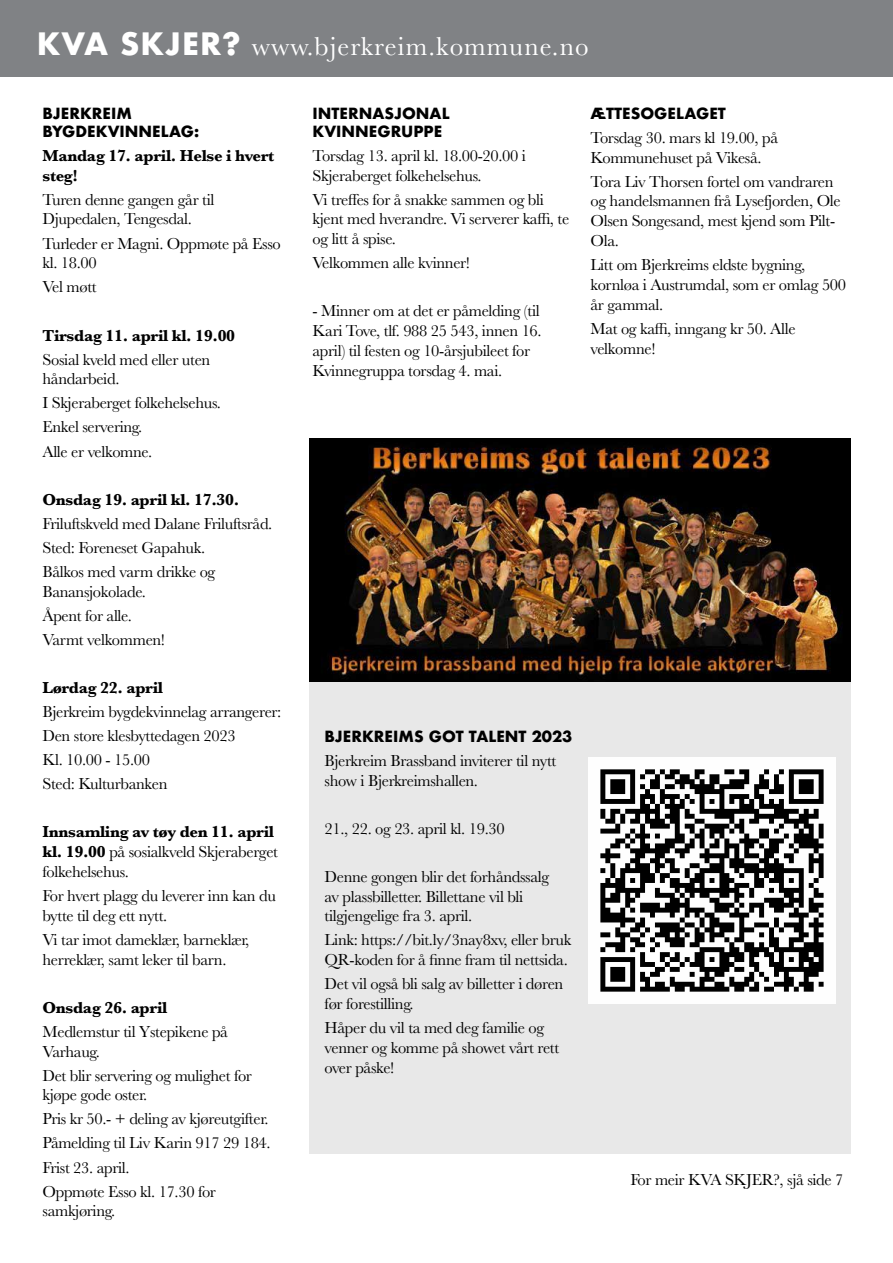
<style>
.page{position:relative;width:893px;height:1263px;background:#fff}
.page>*{position:absolute;margin:0;border:0;box-sizing:border-box;transform-origin:0 0}
.t1{font:700 30px "Futura";letter-spacing:.03em;color:#fff}
.t2{font:27px "Baskerville";letter-spacing:.04em;color:#fff}
.t3{font:16.5px/19.8px "Baskerville";letter-spacing:-.02em;color:#000}
.t4{font:700 16.5px/19.8px "Baskerville";letter-spacing:-.02em;color:#000}
.t5{font:700 15px/18px "Futura";color:#000}
.s1{font-family:"Futura";font-weight:700;font-size:30px}
.s2{font-weight:700}
</style>
<div class="page">
<div style="left:309px;top:681px;width:541px;height:472px;background:#e8e8e8"></div>
<div style="left:0;top:0;width:893px;height:77px;background:#808285"></div>
<img style="left:309px;top:438px;width:541px;height:243px">
<img style="left:589px;top:757px;width:246px;height:246px">
<h2 class="t2" style="left:37px;top:29px;width:553px"><span class="s1">KVA SKJER?</span> www.bjerkreim.kommune.no</h2>
<h1 class="t1" style="left:58px;top:22px;width:285px">OMMUNAL INFO</h1>
<h2 class="t2" style="left:348px;top:29px;width:185px">www.bjerkreim.</h2>
<p class="t5" style="left:43px;top:104px;width:158px">BJERKREIM<br>BYGDEKVINNELAG:</p>
<p class="t4" style="left:43px;top:146px;width:233px">Mandag 17. april. Helse i hvert steg!</p>
<p class="t3" style="left:43px;top:190px;width:173px">Turen denne gangen går til<br>Djupedalen, Tengesdal.</p>
<p class="t3" style="left:43px;top:234px;width:240px">Turleder er Magni. Oppmøte på Esso kl. 18.00</p>
<p class="t3" style="left:43px;top:277px;width:56px">Vel møtt</p>
<p class="t4" style="left:43px;top:325px;width:194px">Tirsdag 11. april kl. 19.00</p>
<p class="t3" style="left:43px;top:350px;width:169px">Sosial kveld med eller uten håndarbeid.</p>
<p class="t3" style="left:43px;top:391px;width:180px;line-height:24px">I Skjeraberget folkehelsehus.<br>Enkel servering.<br>Alle er velkomne.</p>
<p class="t4" style="left:43px;top:489px;width:198px">Onsdag 19. april kl. 17.30.</p>
<p class="t3" style="left:43px;top:512px;width:231px;line-height:24px">Friluftskveld med Dalane Friluftsråd.<br>Sted: Foreneset Gapahuk.<br>Bålkos med varm drikke og</p>
<p class="t3" style="left:43px;top:579px;width:124px;line-height:24px">Banansjokolade.<br>Åpent for alle.<br>Varmt velkommen!</p>
<p class="t4" style="left:43px;top:678px;width:122px">Lørdag 22. april</p>
<p class="t3" style="left:43px;top:700px;width:240px;line-height:24px">Bjerkreim bygdekvinnelag arrangerer:<br>Den store klesbyttedagen 2023<br>Kl. 10.00 - 15.00<br>Sted: Kulturbanken</p>
<p class="t3" style="left:43px;top:822px;width:237px"><span class="s2">Innsamling av tøy den 11. april kl. 19.00</span> på sosialkveld Skjeraberget folkehelsehus.</p>
<p class="t3" style="left:43px;top:886px;width:235px">For hvert plagg du leverer inn kan du bytte til deg ett nytt.</p>
<p class="t3" style="left:43px;top:930px;width:208px">Vi tar imot dameklær, barneklær, herreklær, samt leker til barn.</p>
<p class="t4" style="left:43px;top:997px;width:126px">Onsdag 26. april</p>
<p class="t3" style="left:43px;top:1022px;width:187px">Medlemstur til Ystepikene på<br>Varhaug.</p>
<p class="t3" style="left:43px;top:1065px;width:211px">Det blir servering og mulighet for kjøpe gode oster.</p>
<p class="t3" style="left:43px;top:1107px;width:230px;line-height:24px">Pris kr 50.- + deling av kjøreutgifter.<br>Påmelding til Liv Karin 917 29 184.<br>Frist 23. april.<br>Oppmøte Esso kl. 17.30 for</p>
<p class="t3" style="left:43px;top:1201px;width:74px">samkjøring.</p>
<p class="t5" style="left:313px;top:104px;width:139px">INTERNASJONAL<br>KVINNEGRUPPE</p>
<p class="t3" style="left:313px;top:146px;width:215px">Torsdag 13. april kl. 18.00-20.00 i<br>Skjeraberget folkehelsehus.</p>
<p class="t3" style="left:313px;top:190px;width:258px">Vi treffes for å snakke sammen og bli kjent med hverandre. Vi serverer kaffi, te og litt å spise.</p>
<p class="t3" style="left:313px;top:253px;width:159px">Velkommen alle kvinner!</p>
<p class="t3" style="left:313px;top:301px;width:231px">- Minner om at det er påmelding (til Kari Tove, tlf. 988 25 543, innen 16. april) til festen og 10-årsjubileet for Kvinnegruppa torsdag 4. mai.</p>
<p class="t5" style="left:590px;top:104px;width:137px">ÆTTESOGELAGET</p>
<p class="t3" style="left:590px;top:128px;width:189px">Torsdag 30. mars kl 19.00, på<br>Kommunehuset på Vikeså.</p>
<p class="t3" style="left:590px;top:172px;width:252px">Tora Liv Thorsen fortel om vandraren og handelsmannen frå Lysefjorden, Ole<br>Olsen Songesand, mest kjend som Pilt-<br>Ola.</p>
<p class="t3" style="left:590px;top:255px;width:257px">Litt om Bjerkreims eldste bygning, kornløa i Austrumdal, som er omlag 500 år gammal.</p>
<p class="t3" style="left:590px;top:319px;width:207px">Mat og kaffi, inngang kr 50. Alle velkomne!</p>
<p class="t5" style="left:325px;top:727px;width:249px">BJERKREIMS GOT TALENT 2023</p>
<p class="t3" style="left:325px;top:751px;width:233px">Bjerkreim Brassband inviterer til nytt show i Bjerkreimshallen.</p>
<p class="t3" style="left:325px;top:819px;width:182px">21., 22. og 23. april kl. 19.30</p>
<p class="t3" style="left:325px;top:867px;width:226px">Denne gongen blir det forhåndssalg av plassbilletter. Billettane vil bli tilgjengelige fra 3. april.</p>
<p class="t3" style="left:325px;top:930px;width:248px">Link: https://bit.ly/3nay8xv, eller bruk<br>QR-koden for å finne fram til nettsida.</p>
<p class="t3" style="left:325px;top:974px;width:240px">Det vil også bli salg av billetter i døren før forestilling.</p>
<p class="t3" style="left:325px;top:1018px;width:236px">Håper du vil ta med deg familie og venner og komme på showet vårt rett over påske!</p>
<p class="t3" style="left:630px;top:1170px;width:215px">For meir KVA SKJER?, sjå side 7</p>
</div>
